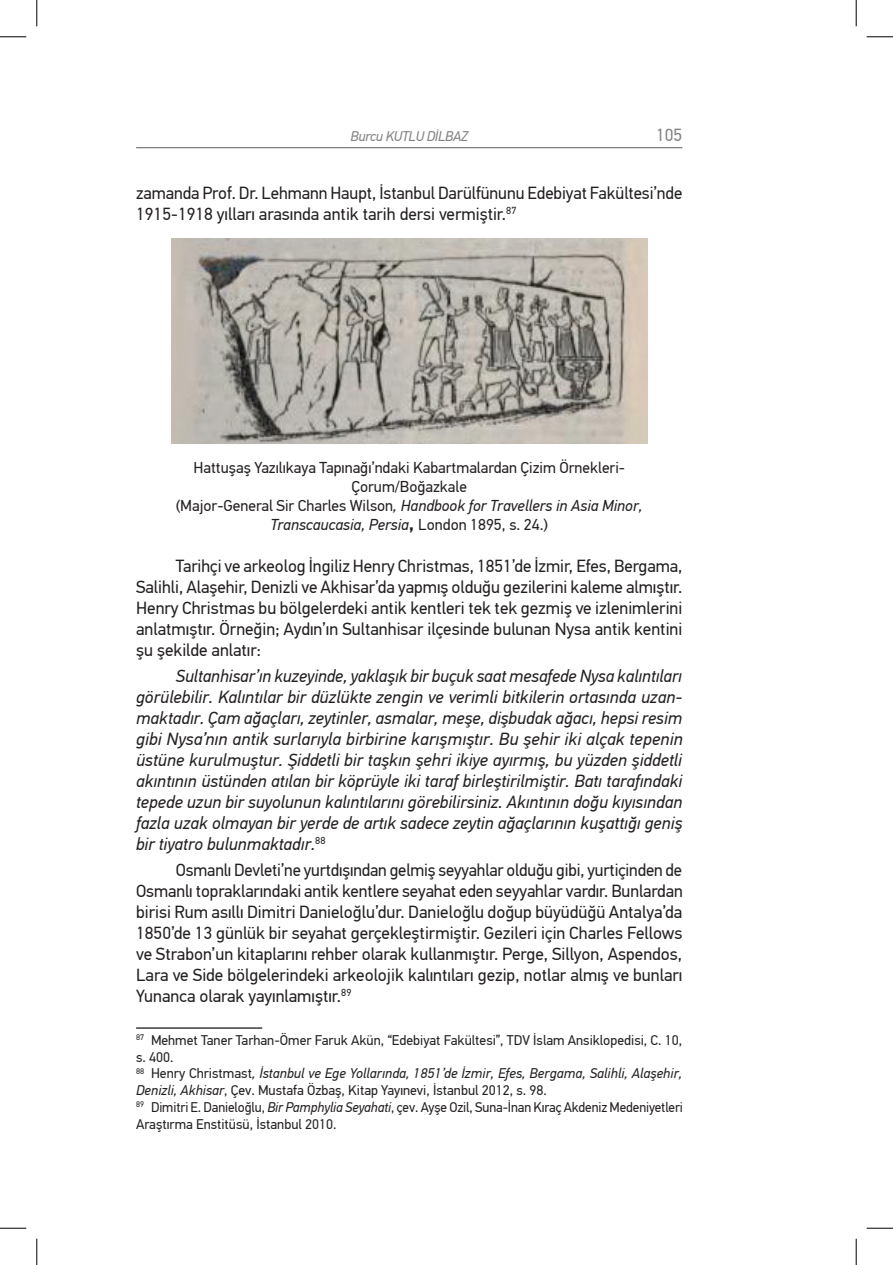
<style>
.page{position:relative;width:893px;height:1265px;background:#fff}
.page>*{position:absolute;margin:0;border:0;box-sizing:border-box;transform-origin:0 0}
.t1{font:17.5px/21px "PF Din Text Pro";color:#231f20;text-align:justify}
.t2{font:italic 17.5px/21px "PF Din Text Pro";color:#231f20;text-align:justify}
.t3{font:17.5px "PF Din Text Pro";color:#808285}
.t4{font:15.75px/18.9px "PF Din Text Pro";color:#231f20;text-align:center}
.t5{font:14px/16.8px "PF Din Text Pro";color:#231f20}
.t6{font:italic 14px "PF Din Text Pro";letter-spacing:-.02em;color:#808285}
.s1{font-style:italic}
.s2{font-weight:700}
</style>
<div class="page">
<hr style="left:136px;top:147px;width:546px;height:1px;background:#808285">
<img style="left:171px;top:239px;width:476px;height:204px">
<hr style="left:136px;top:1027px;width:126px;height:1px;background:#231f20">
<svg style="left:0;top:36px;width:26px;height:1px"></svg>
<svg style="left:866px;top:36px;width:26px;height:1px"></svg>
<svg style="left:0;top:1227px;width:26px;height:1px"></svg>
<svg style="left:866px;top:1227px;width:26px;height:1px"></svg>
<svg style="left:36px;top:0;width:1px;height:26px"></svg>
<svg style="left:36px;top:1238px;width:1px;height:26px"></svg>
<svg style="left:855px;top:0;width:1px;height:26px"></svg>
<svg style="left:855px;top:1238px;width:1px;height:26px"></svg>
<p class="t6" style="left:350px;top:127px;width:119px">Burcu KUTLU DİLBAZ</p>
<p class="t3" style="left:655px;top:124px;width:28px">105</p>
<p class="t1" style="left:136px;top:182px;width:547px">zamanda Prof. Dr. Lehmann Haupt, İstanbul Darülfünunu Edebiyat Fakültesi’nde<br>1915-1918 yılları arasında antik tarih dersi vermiştir.<sup>87</sup></p>
<p class="t4" style="left:176px;top:458px;width:468px">Hattuşaş Yazılıkaya Tapınağı’ndaki Kabartmalardan Çizim Örnekleri-Çorum/Boğazkale<br>(Major-General Sir Charles Wilson<span class="s1">, Handbook for Travellers in Asia Minor, Transcaucasia, Persia</span><span class="s2">,</span> London 1895, s. 24.)</p>
<p class="t1" style="left:136px;top:555px;width:547px;text-indent:40px">Tarihçi ve arkeolog İngiliz Henry Christmas, 1851’de İzmir, Efes, Bergama, Salihli, Alaşehir, Denizli ve Akhisar’da yapmış olduğu gezilerini kaleme almıştır.<br>Henry Christmas bu bölgelerdeki antik kentleri tek tek gezmiş ve izlenimlerini anlatmıştır. Örneğin; Aydın’ın Sultanhisar ilçesinde bulunan Nysa antik kentini şu şekilde anlatır:</p>
<p class="t2" style="left:136px;top:665px;width:548px;text-indent:40px">Sultanhisar’ın kuzeyinde, yaklaşık bir buçuk saat mesafede Nysa kalıntıları görülebilir. Kalıntılar bir düzlükte zengin ve verimli bitkilerin ortasında uzan&shy;maktadır. Çam ağaçları, zeytinler, asmalar, meşe, dişbudak ağacı, hepsi resim gibi Nysa’nın antik surlarıyla birbirine karışmıştır. Bu şehir iki alçak tepenin üstüne kurulmuştur. Şiddetli bir taşkın şehri ikiye ayırmış, bu yüzden şiddetli akıntının üstünden atılan bir köprüyle iki taraf birleştirilmiştir. Batı tarafındaki tepede uzun bir suyolunun kalıntılarını görebilirsiniz. Akıntının doğu kıyısından fazla uzak olmayan bir yerde de artık sadece zeytin ağaçlarının kuşattığı geniş bir tiyatro bulunmaktadır.<sup>88</sup></p>
<p class="t1" style="left:136px;top:859px;width:548px;text-indent:40px">Osmanlı Devleti’ne yurtdışından gelmiş seyyahlar olduğu gibi, yurtiçinden de Osmanlı topraklarındaki antik kentlere seyahat eden seyyahlar vardır. Bunlardan birisi Rum asıllı Dimitri Danieloğlu’dur. Danieloğlu doğup büyüdüğü Antalya’da 1850’de 13 günlük bir seyahat gerçekleştirmiştir. Gezileri için Charles Fellows ve Strabon’un kitaplarını rehber olarak kullanmıştır. Perge, Sillyon, Aspendos, Lara ve Side bölgelerindeki arkeolojik kalıntıları gezip, notlar almış ve bunları Yunanca olarak yayınlamıştır.<sup>89</sup></p>
<p class="t5" style="left:136px;top:1031px;width:548px"><sup>87</sup> Mehmet Taner Tarhan-Ömer Faruk Akün, “Edebiyat Fakültesi”, TDV İslam Ansiklopedisi, C. 10, s. 400.<br><sup>88</sup> Henry Christmast<span class="s1">, İstanbul ve Ege Yollarında, 1851’de İzmir, Efes, Bergama, Salihli, Alaşehir, Denizli, Akhisar</span>, Çev. Mustafa Özbaş, Kitap Yayınevi, İstanbul 2012, s. 98.<br><sup>89</sup> Dimitri E. Danieloğlu, <span class="s1">Bir Pamphylia Seyahati</span>, çev. Ayşe Ozil, Suna-İnan Kıraç Akdeniz Medeniyetleri Araştırma Enstitüsü, İstanbul 2010.</p>
</div>
